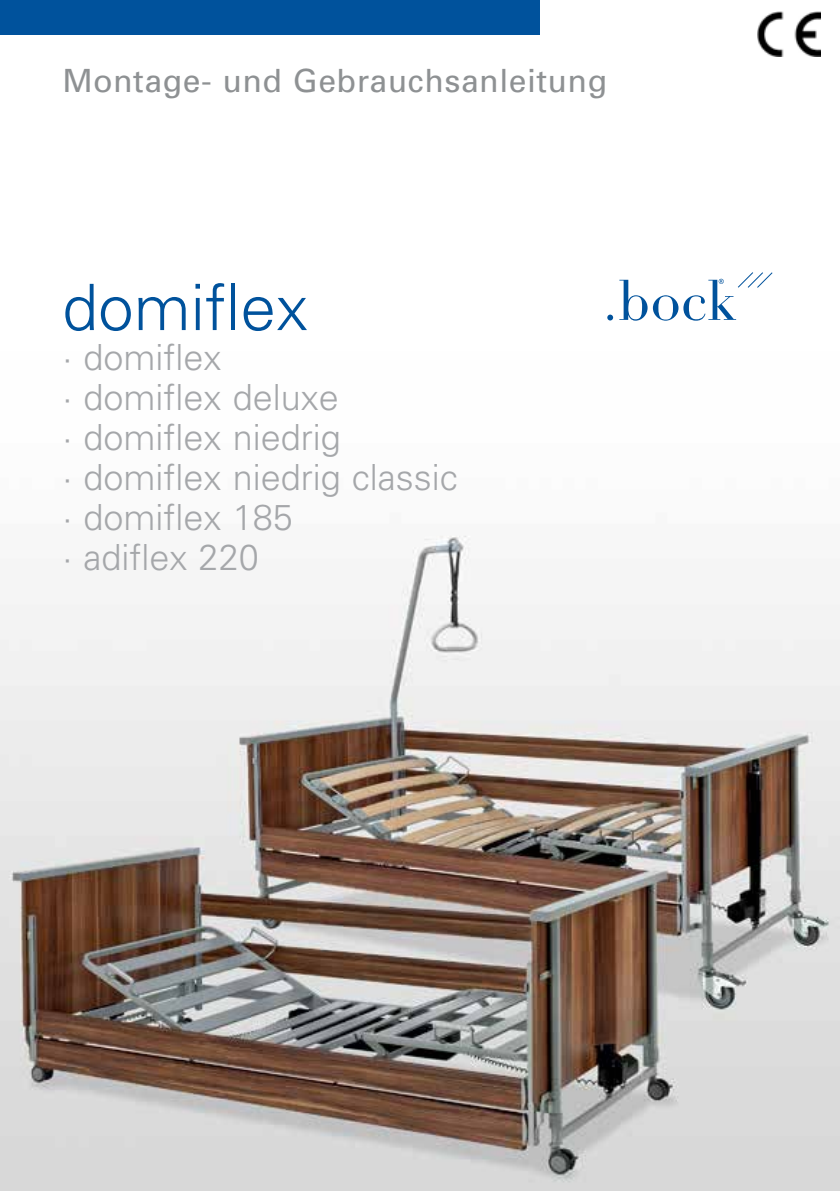
<style>
.page{position:relative;width:840px;height:1191px;background:#fff}
.page>*{position:absolute;margin:0;border:0;box-sizing:border-box;transform-origin:0 0}
.t1{font:300 64px "Univers";color:#00529c}
.t2{font:300 36px/40px "Univers";color:#a5a7aa}
.t3{font:32px "Univers";letter-spacing:.015em;color:#8e9193}
</style>
<div class="page">
<div style="left:0;top:0;width:539px;height:34px;background:#00529c"></div>
<svg style="left:607px;top:314px;width:5px;height:6px"></svg>
<svg style="left:619px;top:272px;width:153px;height:49px"></svg>
<img style="left:0;top:535px;width:839px;height:656px">
<img style="left:757px;top:12px;width:62px;height:44px">
<p class="t3" style="left:62px;top:62px;width:546px">Montage- und Gebrauchsanleitung</p>
<h1 class="t1" style="left:62px;top:269px;width:247px">domiflex</h1>
<p class="t2" style="left:62px;top:337px;width:397px">· domiflex<br>· domiflex deluxe<br>· domiflex niedrig<br>· domiflex niedrig classic · domiflex 185<br>· adiflex 220</p>
</div>
